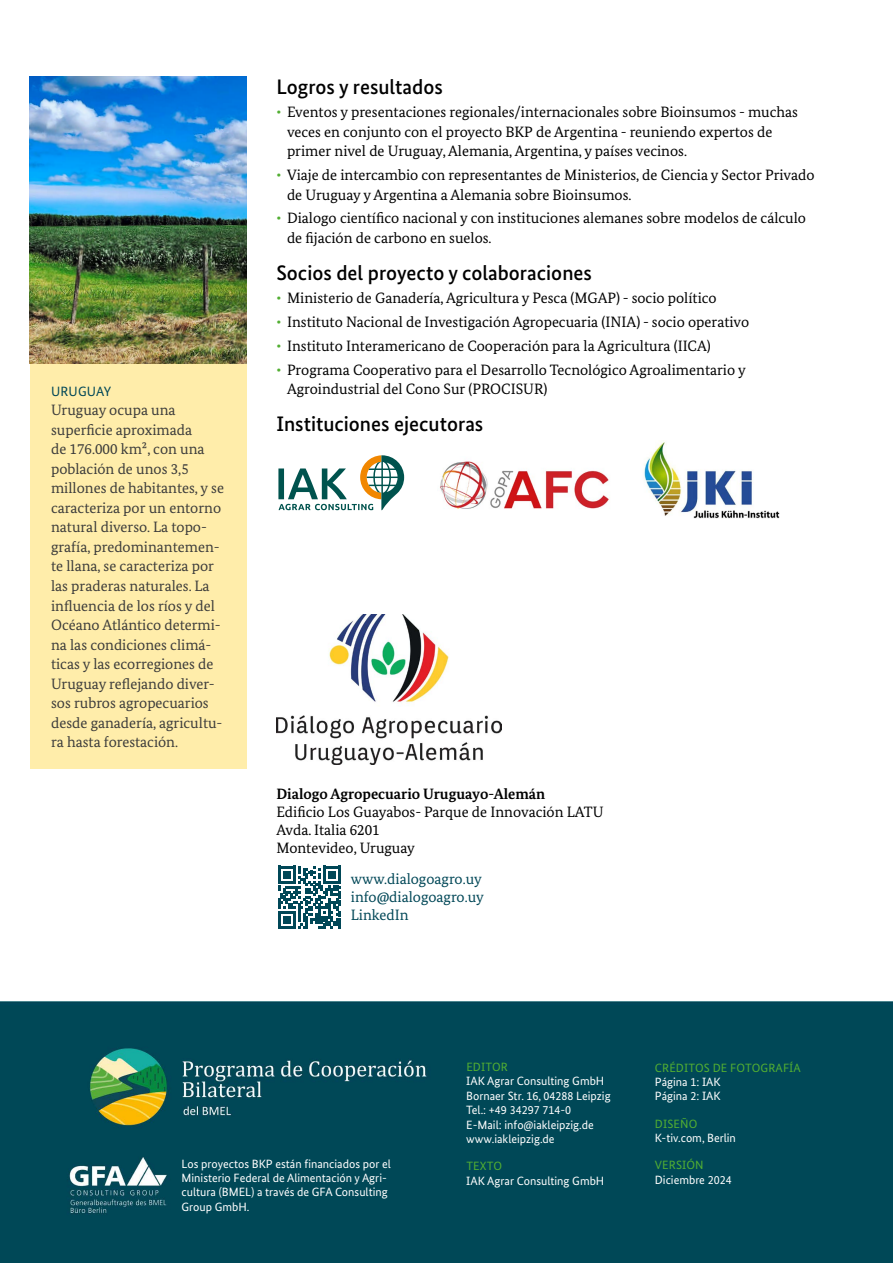
<style>
.page{position:relative;width:893px;height:1263px;background:#fff}
.page>*{position:absolute;margin:0;border:0;box-sizing:border-box;transform-origin:0 0}
.Headline_2{font:500 21px "Bundes Sans";color:#000}
.Bulletpoints{font:15px/19.5px "Bundes Serif";color:#000}
.Marginalia{font:15px/19.5px "Bundes Serif";color:#3c3c3b}
.Adress{font:15px/18px "Bundes Serif";color:#000}
.Adress-2{font:15px/18px "Bundes Serif";color:#004757}
.Overhead_Box{font:13.5px "Bundes Sans";letter-spacing:.01em;color:#004757}
.Imprint{font:12px/14.4px "Bundes Sans";color:#fff}
.Imprint_Title{font:12px "Bundes Sans";letter-spacing:.01em;color:#52ae32}
.s1{color:#52ae32}
.s2{font-weight:700}
</style>
<div class="page">
<svg style="left:278px;top:455px;width:126px;height:55px"></svg>
<img style="left:440px;top:461px;width:170px;height:48px">
<img style="left:644px;top:442px;width:136px;height:77px">
<div style="left:30px;top:364px;width:217px;height:405px;background:#ffedaa"></div>
<img style="left:30px;top:77px;width:217px;height:287px">
<div style="left:0;top:1001px;width:893px;height:262px;background:#004857"></div>
<img style="left:276px;top:615px;width:225px;height:150px">
<svg style="left:278px;top:866px;width:63px;height:62px"></svg>
<h3 class="Overhead_Box" style="left:51px;top:383px;width:62px">URUGUAY</h3>
<p class="Marginalia" style="left:51px;top:400px;width:174px">Uruguay ocupa una superficie aproximada<br>de 176.000 km², con una población de unos 3,5 millones de habitantes, y se caracteriza por un entorno natural diverso. La topo&shy;grafía, predominantemen&shy;te llana, se caracteriza por las praderas naturales. La influencia de los ríos y del<br>Océano Atlántico determi&shy;na las condiciones climá&shy;ticas y las ecorregiones de<br>Uruguay reflejando diver&shy;sos rubros agropecuarios desde ganadería, agricultu&shy;ra hasta forestación.</p>
<h2 class="Headline_2" style="left:276px;top:74px;width:168px">Logros y resultados</h2>
<p class="Bulletpoints" style="left:287px;top:102px;width:512px;text-indent:-11px"><span class="s1">•</span> Eventos y presentaciones regionales/internacionales sobre Bioinsumos - muchas veces en conjunto con el proyecto BKP de Argentina - reuniendo expertos de primer nivel de Uruguay, Alemania, Argentina, y países vecinos.</p>
<p class="Bulletpoints" style="left:287px;top:165px;width:529px;text-indent:-11px"><span class="s1">•</span> Viaje de intercambio con representantes de Ministerios, de Ciencia y Sector Privado de Uruguay y Argentina a Alemania sobre Bioinsumos.</p>
<p class="Bulletpoints" style="left:287px;top:208px;width:520px;text-indent:-11px"><span class="s1">•</span> Dialogo científico nacional y con instituciones alemanes sobre modelos de cálculo de fijación de carbono en suelos.</p>
<h2 class="Headline_2" style="left:276px;top:260px;width:317px">Socios del proyecto y colaboraciones</h2>
<p class="Bulletpoints" style="left:276px;top:288px;width:442px"><span class="s1">•</span> Ministerio de Ganadería, Agricultura y Pesca (MGAP) - socio político</p>
<p class="Bulletpoints" style="left:276px;top:312px;width:474px"><span class="s1">•</span> Instituto Nacional de Investigación Agropecuaria (INIA) - socio operativo</p>
<p class="Bulletpoints" style="left:276px;top:336px;width:436px"><span class="s1">•</span> Instituto Interamericano de Cooperación para la Agricultura (IICA)</p>
<p class="Bulletpoints" style="left:287px;top:360px;width:460px;text-indent:-11px"><span class="s1">•</span> Programa Cooperativo para el Desarrollo Tecnológico Agroalimentario y<br>Agroindustrial del Cono Sur (PROCISUR)</p>
<h2 class="Headline_2" style="left:276px;top:411px;width:208px">Instituciones ejecutoras</h2>
<p class="Adress" style="left:276px;top:785px;width:329px"><span class="s2">Dialogo Agropecuario Uruguayo-Alemán<br></span>Edificio Los Guayabos- Parque de Innovación LATU<br>Avda. Italia 6201<br>Montevideo, Uruguay</p>
<p class="Adress-2" style="left:351px;top:870px;width:135px">www.dialogoagro.uy info@dialogoagro.uy<br>LinkedIn</p>
<p class="Imprint" style="left:182px;top:1156px;width:211px">Los proyectos BKP están financiados por el Ministerio Federal de Alimentación y Agri&shy;cultura (BMEL) a través de GFA Consulting Group GmbH.</p>
<p class="Imprint_Title" style="left:466px;top:1059px;width:43px">EDITOR</p>
<p class="Imprint" style="left:466px;top:1074px;width:140px">IAK Agrar Consulting GmbH</p>
<p class="Imprint" style="left:466px;top:1088px;width:146px">Bornaer Str. 16, 04288 Leipzig</p>
<p class="Imprint" style="left:466px;top:1103px;width:106px">Tel.: +49 34297 714-0</p>
<p class="Imprint" style="left:466px;top:1117px;width:129px">E-Mail: info@iakleipzig.de</p>
<p class="Imprint" style="left:466px;top:1131px;width:90px">www.iakleipzig.de</p>
<p class="Imprint_Title" style="left:466px;top:1159px;width:37px">TEXTO</p>
<p class="Imprint" style="left:466px;top:1173px;width:140px">IAK Agrar Consulting GmbH</p>
<p class="Imprint_Title" style="left:655px;top:1060px;width:148px">CRÉDITOS DE FOTOGRAFÍA</p>
<p class="Imprint" style="left:655px;top:1074px;width:67px">Página 1: IAK</p>
<p class="Imprint" style="left:655px;top:1089px;width:67px">Página 2: IAK</p>
<p class="Imprint_Title" style="left:655px;top:1116px;width:44px">DISEÑO</p>
<p class="Imprint" style="left:655px;top:1130px;width:83px">K-tiv.com, Berlin</p>
<p class="Imprint_Title" style="left:655px;top:1158px;width:50px">VERSIÓN</p>
<p class="Imprint" style="left:655px;top:1172px;width:78px">Diciembre 2024</p>
</div>
